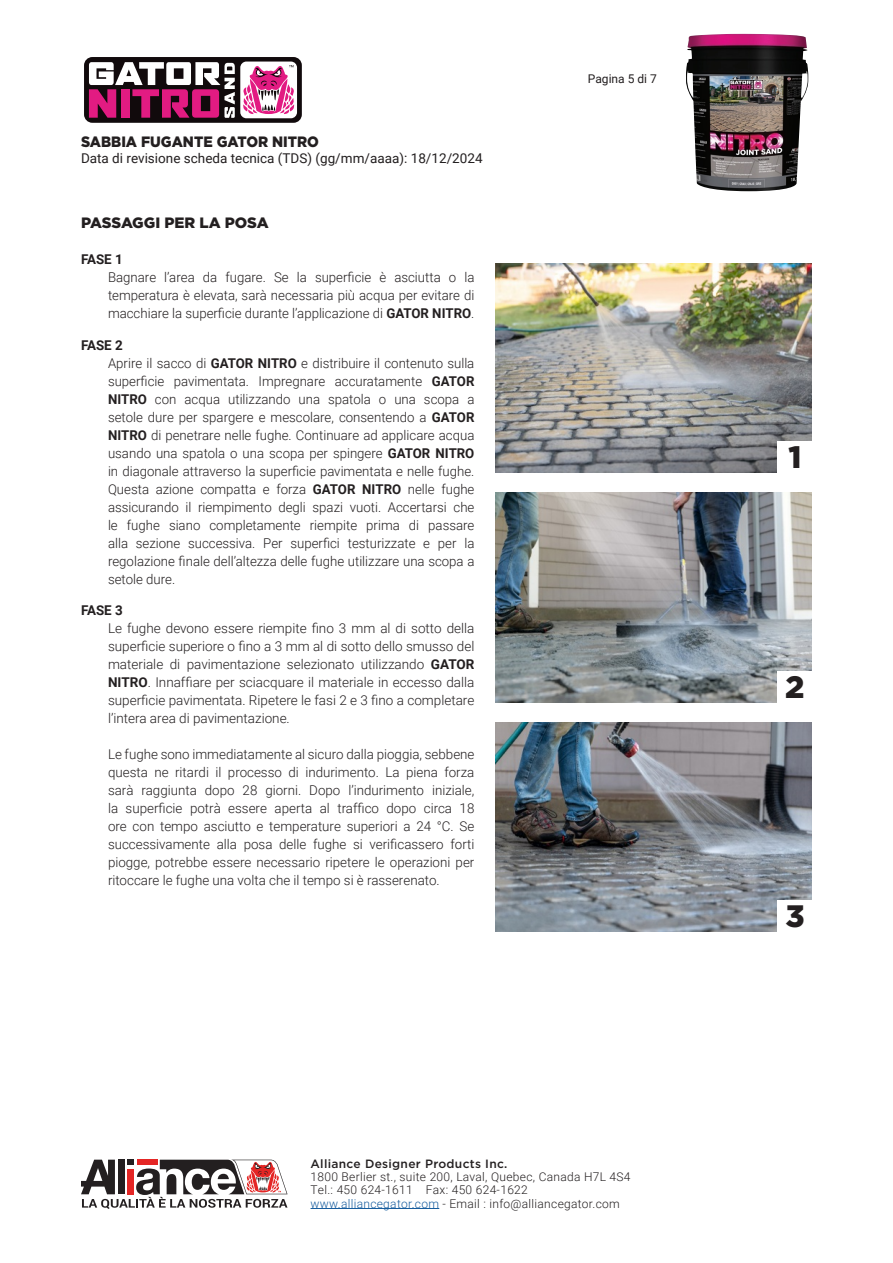
<style>
.page{position:relative;width:893px;height:1263px;background:#fff}
.page>*{position:absolute;margin:0;border:0;box-sizing:border-box;transform-origin:0 0}
.t1{font:900 31.05px "Gotham";color:#231f20}
.t2{font:900 15px "Gotham";color:#231f20;scale:.94 1}
.t3{font:900 15px "Gotham";color:#231f20}
.t4{font:300 13.5px/18px "Roboto";color:#231f20;text-align:justify}
.t5{font:13.5px "Roboto";color:#231f20}
.t6{font:700 13.5px "Roboto";color:#231f20}
.t7{font:300 12px/13.2px "Roboto";letter-spacing:.025em;color:#231f20}
.t8{font:500 12px "Gotham";letter-spacing:.025em;color:#231f20}
.t9{font:12px "Roboto";color:#231f20}
.s1{font-weight:700}
.s2{color:#175d9e}
</style>
<div class="page">
<img style="left:686px;top:34px;width:122px;height:157px">
<div style="left:84px;top:57px;width:218px;height:66px;background:#110a0c;border-radius:8px"></div>
<div style="left:240px;top:62px;width:57px;height:56px;background:#fff;border-radius:6px"></div>
<svg style="left:241px;top:62px;width:55px;height:52px"></svg>
<svg style="left:89px;top:62px;width:146px;height:56px"></svg>
<hr style="left:310px;top:1208px;width:129px;height:1px;background:#175d9e">
<svg style="left:81px;top:1159px;width:207px;height:50px"></svg>
<img style="left:496px;top:263px;width:316px;height:210px">
<div style="left:778px;top:441px;width:34px;height:32px;background:#fff"></div>
<img style="left:496px;top:493px;width:316px;height:209px">
<div style="left:778px;top:671px;width:34px;height:31px;background:#fff"></div>
<img style="left:496px;top:722px;width:316px;height:210px">
<div style="left:778px;top:900px;width:34px;height:32px;background:#fff"></div>
<p class="t2" style="left:81px;top:131px;width:255px">SABBIA FUGANTE GATOR NITRO</p>
<p class="t5" style="left:81px;top:149px;width:403px">Data di revisione scheda tecnica (TDS) (gg/mm/aaaa): 18/12/2024</p>
<p class="t3" style="left:81px;top:212px;width:189px">PASSAGGI PER LA POSA</p>
<p class="t6" style="left:81px;top:250px;width:43px">FASE 1</p>
<p class="t4" style="left:108px;top:268px;width:368px">Bagnare l’area da fugare. Se la superficie è asciutta o la temperatura è elevata, sarà necessaria più acqua per evitare di macchiare la superficie durante l’applicazione di <span class="s1">GATOR NITRO</span>.</p>
<p class="t6" style="left:81px;top:335px;width:43px">FASE 2</p>
<p class="t4" style="left:108px;top:353px;width:368px">Aprire il sacco di <span class="s1">GATOR NITRO</span> e distribuire il contenuto sulla superficie pavimentata. Impregnare accuratamente <span class="s1">GATOR NITRO</span> con acqua utilizzando una spatola o una scopa a setole dure per spargere e mescolare, consentendo a <span class="s1">GATOR NITRO</span> di penetrare nelle fughe. Continuare ad applicare acqua usando una spatola o una scopa per spingere <span class="s1">GATOR NITRO </span>in diagonale attraverso la superficie pavimentata e nelle fughe.<br>Questa azione compatta e forza <span class="s1">GATOR NITRO</span> nelle fughe assicurando il riempimento degli spazi vuoti. Accertarsi che le fughe siano completamente riempite prima di passare alla sezione successiva. Per superfici testurizzate e per la regolazione finale dell’altezza delle fughe utilizzare una scopa a setole dure.</p>
<p class="t6" style="left:81px;top:601px;width:43px">FASE 3</p>
<p class="t4" style="left:108px;top:619px;width:368px">Le fughe devono essere riempite fino 3 mm al di sotto della superficie superiore o fino a 3 mm al di sotto dello smusso del materiale di pavimentazione selezionato utilizzando <span class="s1">GATOR NITRO</span>. Innaffiare per sciacquare il materiale in eccesso dalla superficie pavimentata. Ripetere le fasi 2 e 3 fino a completare l’intera area di pavimentazione.</p>
<p class="t4" style="left:108px;top:745px;width:368px">Le fughe sono immediatamente al sicuro dalla pioggia, sebbene questa ne ritardi il processo di indurimento. La piena forza sarà raggiunta dopo 28 giorni. Dopo l’indurimento iniziale, la superficie potrà essere aperta al traffico dopo circa 18 ore con tempo asciutto e temperature superiori a 24 °C. Se successivamente alla posa delle fughe si verificassero forti piogge, potrebbe essere necessario ripetere le operazioni per ritoccare le fughe una volta che il tempo si è rasserenato.</p>
<p class="t9" style="left:588px;top:71px;width:70px">Pagina 5 di 7</p>
<p class="t8" style="left:310px;top:1156px;width:199px">Alliance Designer Products Inc.</p>
<p class="t7" style="left:310px;top:1170px;width:322px">1800 Berlier st., suite 200, Laval, Quebec, Canada H7L 4S4<br>Tel.: 450 624-1611 Fax: 450 624-1622 <span class="s2">www.alliancegator.com</span> - Email : info@alliancegator.com</p>
<p class="t1" style="left:788px;top:436px;width:15px">1</p>
<p class="t1" style="left:785px;top:665px;width:21px">2</p>
<p class="t1" style="left:785px;top:895px;width:21px">3</p>
</div>
